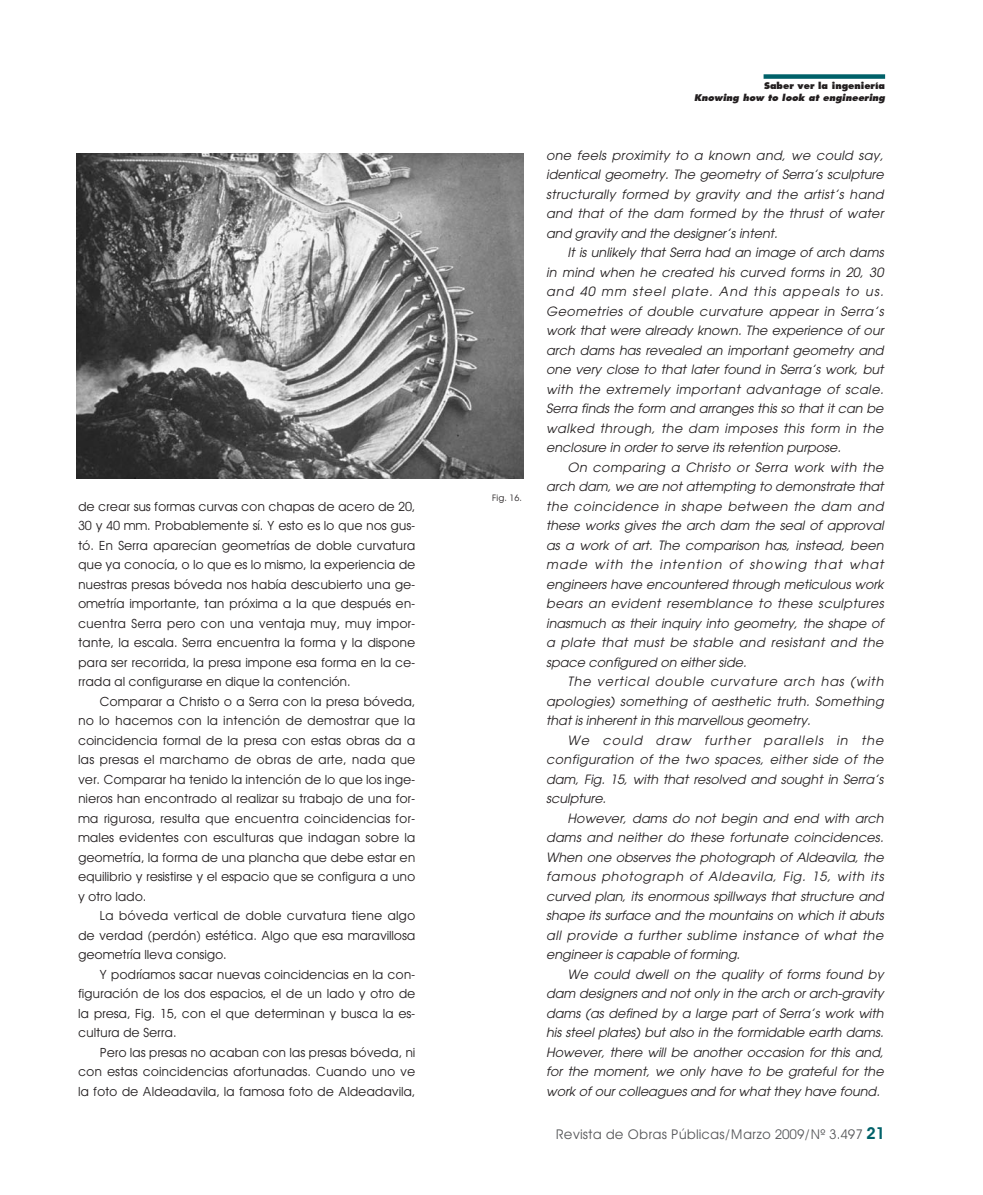
<style>
.page{position:relative;width:983px;height:1195px;background:#fff}
.page>*{position:absolute;margin:0;border:0;box-sizing:border-box;transform-origin:0 0}
.t1{font:13.5px "Avant Garde";color:#57585a}
.t2{font:italic 12.75px/19.5px "Avant Garde";color:#231f20;text-align:justify}
.t3{font:12.75px/19.5px "Avant Garde";letter-spacing:-.015em;color:#231f20;text-align:justify}
.t4{font:italic 800 9px "Futura";color:#231f20}
.t5{font:800 9px "Futura";color:#231f20}
.t6{font:9px "Avant Garde";color:#231f20}
.s1{font-family:"Avant Garde Demi TT";font-size:16.5px;color:#006169}
</style>
<div class="page">
<div style="left:763px;top:74px;width:121px;height:5px;background:#006169"></div>
<img style="left:77px;top:153px;width:446px;height:326px">
<p class="t3" style="left:78px;top:497px;width:339px">de crear sus formas curvas con chapas de acero de 20, 30 y 40 mm. Probablemente sí. Y esto es lo que nos gus&shy;tó. En Serra aparecían geometrías de doble curvatura que ya conocía, o lo que es lo mismo, la experiencia de nuestras presas bóveda nos había descubierto una ge&shy;ometría importante, tan próxima a la que después en&shy;cuentra Serra pero con una ventaja muy, muy impor&shy;tante, la escala. Serra encuentra la forma y la dispone para ser recorrida, la presa impone esa forma en la ce&shy;rrada al configurarse en dique la contención.</p>
<p class="t3" style="left:78px;top:692px;width:339px;text-indent:21px">Comparar a Christo o a Serra con la presa bóveda, no lo hacemos con la intención de demostrar que la coincidencia formal de la presa con estas obras da a las presas el marchamo de obras de arte, nada que ver. Comparar ha tenido la intención de lo que los inge&shy;nieros han encontrado al realizar su trabajo de una for&shy;ma rigurosa, resulta que encuentra coincidencias for&shy;males evidentes con esculturas que indagan sobre la geometría, la forma de una plancha que debe estar en equilibrio y resistirse y el espacio que se configura a uno y otro lado.</p>
<p class="t3" style="left:78px;top:906px;width:339px;text-indent:21px">La bóveda vertical de doble curvatura tiene algo de verdad (perdón) estética. Algo que esa maravillosa geometría lleva consigo.</p>
<p class="t3" style="left:78px;top:965px;width:339px;text-indent:21px">Y podríamos sacar nuevas coincidencias en la con&shy;figuración de los dos espacios, el de un lado y otro de la presa, Fig. 15, con el que determinan y busca la es&shy;cultura de Serra.</p>
<p class="t3" style="left:78px;top:1043px;width:339px;text-indent:21px">Pero las presas no acaban con las presas bóveda, ni con estas coincidencias afortunadas. Cuando uno ve la foto de Aldeadavila, la famosa foto de Aldeadavila,</p>
<p class="t6" style="left:492px;top:493px;width:31px">Fig. 16.</p>
<p class="t5" style="left:764px;top:82px;width:122px">Saber ver la ingeniería</p>
<p class="t4" style="left:694px;top:94px;width:192px">Knowing how to look at engineering</p>
<p class="t2" style="left:546px;top:147px;width:339px">one feels proximity to a known and, we could say, identical geometry. The geometry of Serra’s sculpture structurally formed by gravity and the artist’s hand and that of the dam formed by the thrust of water and gravity and the designer’s intent.</p>
<p class="t2" style="left:546px;top:244px;width:339px;text-indent:21px">It is unlikely that Serra had an image of arch dams in mind when he created his curved forms in 20, 30 and 40 mm steel plate. And this appeals to us.<br>Geometries of double curvature appear in Serra’s work that were already known. The experience of our arch dams has revealed an important geometry and one very close to that later found in Serra’s work, but with the extremely important advantage of scale.<br>Serra finds the form and arranges this so that it can be walked through, the dam imposes this form in the enclosure in order to serve its retention purpose.</p>
<p class="t2" style="left:546px;top:458px;width:339px;text-indent:21px">On comparing a Christo or Serra work with the arch dam, we are not attempting to demonstrate that the coincidence in shape between the dam and these works gives the arch dam the seal of approval as a work of art. The comparison has, instead, been made with the intention of showing that what engineers have encountered through meticulous work bears an evident resemblance to these sculptures inasmuch as their inquiry into geometry, the shape of a plate that must be stable and resistant and the space configured on either side.</p>
<p class="t2" style="left:546px;top:673px;width:339px;text-indent:21px">The vertical double curvature arch has (with apologies) something of aesthetic truth. Something that is inherent in this marvellous geometry.</p>
<p class="t2" style="left:546px;top:731px;width:339px;text-indent:21px">We could draw further parallels in the configuration of the two spaces, either side of the dam, Fig. 15, with that resolved and sought in Serra’s sculpture.</p>
<p class="t2" style="left:546px;top:809px;width:339px;text-indent:21px">However, dams do not begin and end with arch dams and neither do these fortunate coincidences.<br>When one observes the photograph of Aldeavila, the famous photograph of Aldeavila, Fig. 15, with its curved plan, its enormous spillways that structure and shape its surface and the mountains on which it abuts all provide a further sublime instance of what the engineer is capable of forming.</p>
<p class="t2" style="left:546px;top:965px;width:339px;text-indent:21px">We could dwell on the quality of forms found by dam designers and not only in the arch or arch-gravity dams (as defined by a large part of Serra’s work with his steel plates) but also in the formidable earth dams.<br>However, there will be another occasion for this and, for the moment, we only have to be grateful for the work of our colleagues and for what they have found.</p>
<p class="t1" style="left:555px;top:1127px;width:331px">Revista de Obras Públicas/Marzo 2009/Nº 3.497 <span class="s1">21</span></p>
</div>
